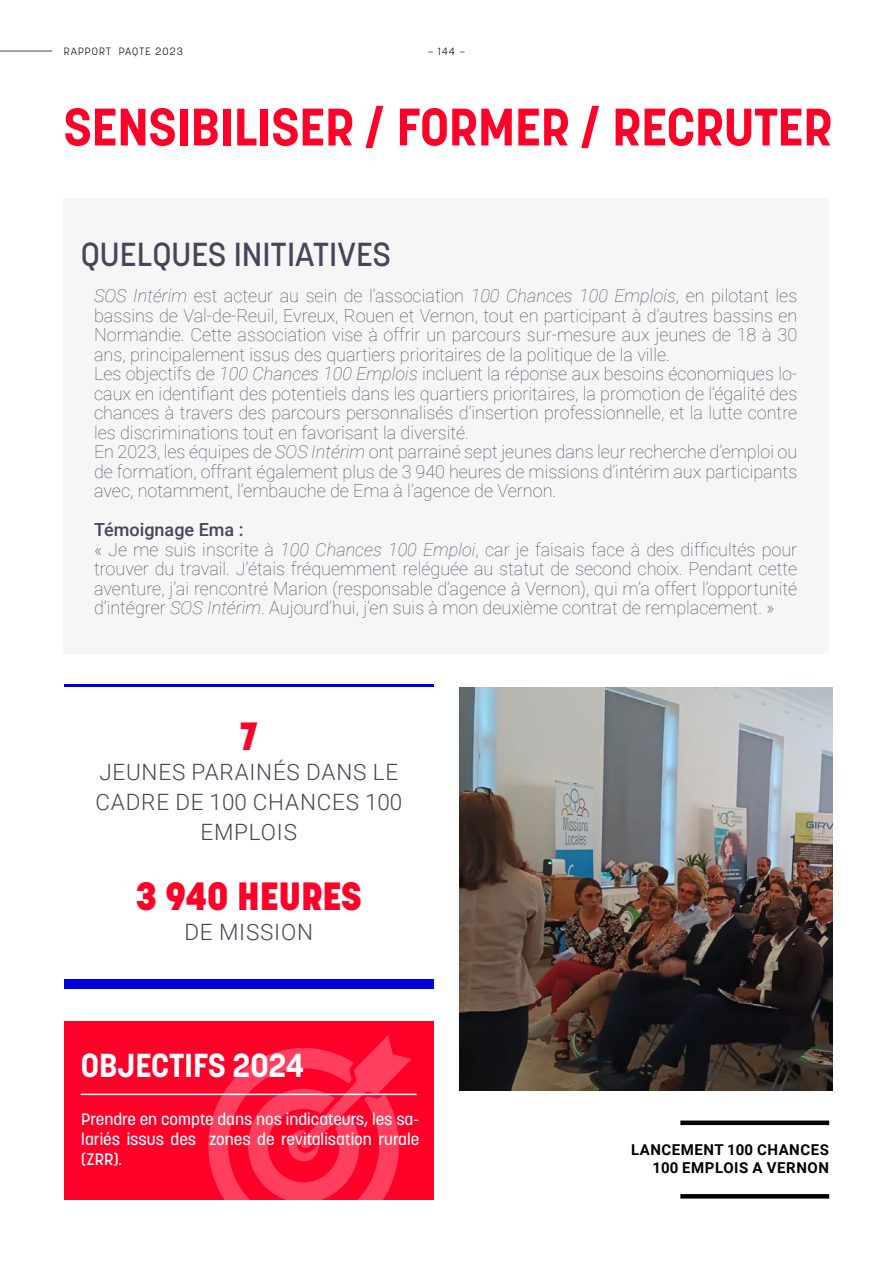
<style>
.page{position:relative;width:893px;height:1263px;background:#fff}
.page>*{position:absolute;margin:0;border:0;box-sizing:border-box;transform-origin:0 0}
.t1{font:700 52.2px "Korolev";color:#ff0029}
.t2{font:800 39px "Korolev";color:#ff0029}
.t3{font:500 33px "Korolev";color:#46465a}
.t4{font:700 33px "Korolev";color:#fff}
.t5{font:300 22.5px/30px "Roboto";letter-spacing:.035em;color:#46465a;text-align:center}
.t6{font:100 18px/19.5px "Roboto";color:#46465a}
.t7{font:500 16.5px/19.8px "Korolev";color:#fff;text-align:justify}
.t8{font:700 15px/18px "Roboto";letter-spacing:.035em;color:#000;text-align:right}
.t9{font:300 10.5px "Korolev";letter-spacing:.1em;color:#000}
.s1{font-style:italic}
.s2{font-weight:500}
</style>
<div class="page">
<hr style="left:0;top:51px;width:52px;height:1px;background:#46465a">
<div style="left:64px;top:198px;width:765px;height:456px;background:#f6f6f7"></div>
<div style="left:64px;top:1021px;width:370px;height:178px;background:#ff0029"></div>
<hr style="left:81px;top:1093px;width:336px;height:2px;background:#fff">
<hr style="left:64px;top:685px;width:370px;height:2px;background:#0000de">
<div style="left:64px;top:979px;width:370px;height:10px;background:#0000de"></div>
<svg style="left:198px;top:1035px;width:213px;height:165px"></svg>
<div style="left:680px;top:1120px;width:149px;height:5px;background:#000"></div>
<svg style="left:680px;top:1194px;width:149px;height:4px"></svg>
<img style="left:459px;top:687px;width:373px;height:404px">
<p class="t9" style="left:64px;top:44px;width:120px">RAPPORT PAQTE 2023</p>
<p class="t9" style="left:428px;top:44px;width:39px">— 144 —</p>
<h1 class="t1" style="left:64px;top:94px;width:770px">SENSIBILISER / FORMER / RECRUTER</h1>
<h3 class="t3" style="left:81px;top:234px;width:312px">QUELQUES INITIATIVES</h3>
<p class="t6" style="left:94px;top:285px;width:705px"><span class="s1">SOS Intérim</span> est acteur au sein de l’association <span class="s1">100 Chances 100 Emplois</span>, en pilotant les bassins de Val-de-Reuil, Evreux, Rouen et Vernon, tout en participant à d’autres bassins en Normandie. Cette association vise à offrir un parcours sur-mesure aux jeunes de 18 à 30 ans, principalement issus des quartiers prioritaires de la politique de la ville.<br>Les objectifs de <span class="s1">100 Chances 100 Emplois</span> incluent la réponse aux besoins économiques lo&shy;caux en identifiant des potentiels dans les quartiers prioritaires, la promotion de l’égalité des chances à travers des parcours personnalisés d’insertion professionnelle, et la lutte contre les discriminations tout en favorisant la diversité.<br>En 2023, les équipes de <span class="s1">SOS Intérim</span> ont parrainé sept jeunes dans leur recherche d’emploi ou de formation, offrant également plus de 3 940 heures de missions d’intérim aux participants avec, notamment, l’embauche de Ema à l’agence de Vernon.</p>
<p class="t6" style="left:94px;top:519px;width:705px"><span class="s2">Témoignage Ema :<br></span>« Je me suis inscrite à <span class="s1">100 Chances 100 Emploi</span>, car je faisais face à des difficultés pour trouver du travail. J’étais fréquemment reléguée au statut de second choix. Pendant cette aventure, j’ai rencontré Marion (responsable d’agence à Vernon), qui m’a offert l’opportunité d’intégrer <span class="s1">SOS Intérim</span>. Aujourd’hui, j’en suis à mon deuxième contrat de remplacement. »</p>
<h2 class="t2" style="left:240px;top:711px;width:20px">7</h2>
<p class="t5" style="left:96px;top:756px;width:308px">JEUNES PARAINÉS DANS LE<br>CADRE DE 100 CHANCES 100<br>EMPLOIS</p>
<h2 class="t2" style="left:136px;top:872px;width:227px">3 940 HEURES</h2>
<p class="t5" style="left:184px;top:916px;width:130px">DE MISSION</p>
<h3 class="t4" style="left:81px;top:1044px;width:225px">OBJECTIFS 2024</h3>
<p class="t7" style="left:81px;top:1109px;width:340px">Prendre en compte dans nos indicateurs, les sa&shy;lariés issus des zones de revitalisation rurale (ZRR).</p>
<p class="t8" style="left:631px;top:1140px;width:199px">LANCEMENT 100 CHANCES<br>100 EMPLOIS A VERNON</p>
</div>
